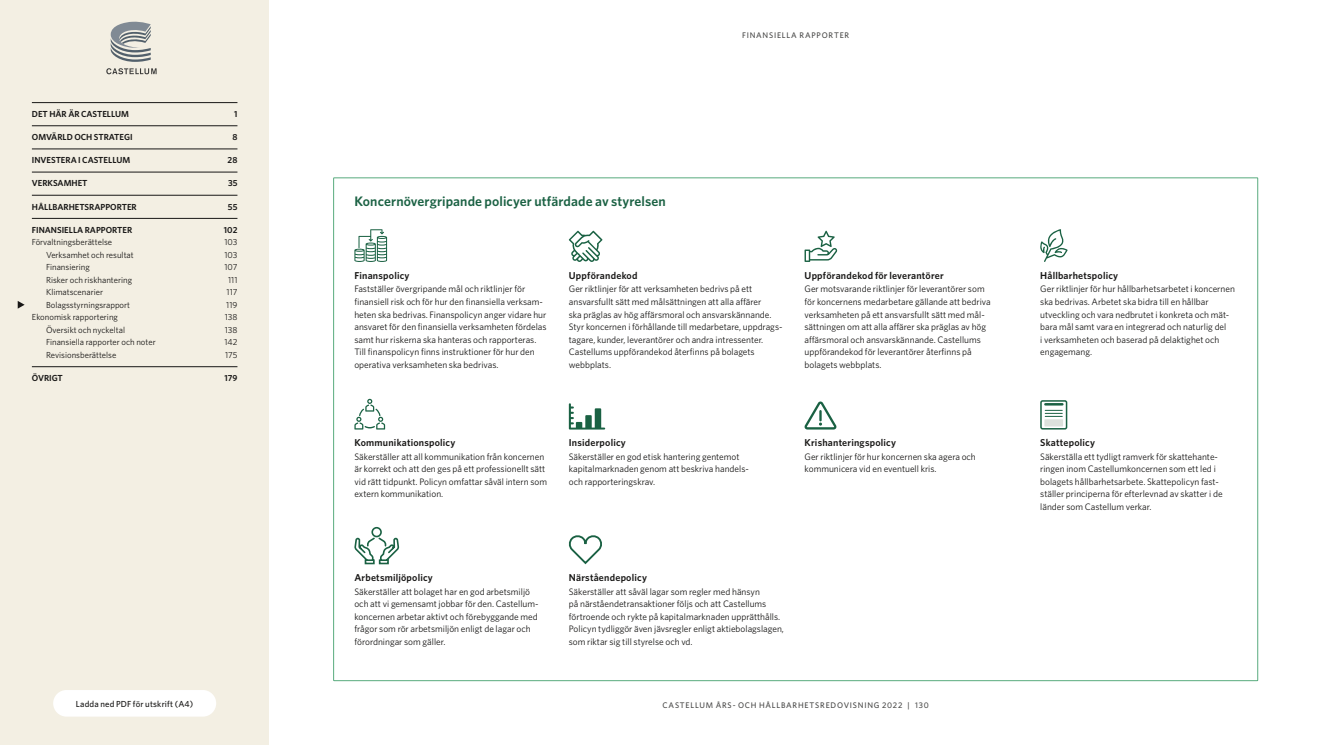
<style>
.page{position:relative;width:1322px;height:745px;background:#fff}
.page>*{position:absolute;margin:0;border:0;box-sizing:border-box;transform-origin:0 0}
.t1{font:600 13.75px "Whitney";letter-spacing:.01em;color:#1a6143}
.t2{font:600 10px "Whitney";letter-spacing:.02em;color:#181716}
.t3{font:9.38px/12.5px "Whitney";color:#181716}
.t4{font:8.75px "Whitney";color:#181716}
.t5{font:600 8.75px "Whitney";color:#181716}
.t6{font:500 8.75px "Whitney";letter-spacing:.02em;color:#181716}
.t7{font:500 8.12px "Whitney";letter-spacing:.095em;color:#484847}
</style>
<div class="page">
<div style="left:0;top:0;width:269px;height:744px;background:#f3efe3"></div>
<svg style="left:106px;top:68px;width:51px;height:6px"></svg>
<svg style="left:111px;top:21px;width:40px;height:41px"></svg>
<div style="left:53px;top:689px;width:163px;height:27px;background:#fff;border-radius:13px"></div>
<hr style="left:32px;top:102px;width:205px;height:1px;background:#181716">
<hr style="left:32px;top:125px;width:205px;height:1px;background:#181716">
<hr style="left:32px;top:149px;width:205px;height:1px;background:#181716">
<hr style="left:32px;top:172px;width:205px;height:1px;background:#181716">
<hr style="left:32px;top:195px;width:205px;height:1px;background:#181716">
<hr style="left:32px;top:218px;width:205px;height:1px;background:#181716">
<hr style="left:32px;top:366px;width:205px;height:1px;background:#181716">
<svg style="left:18px;top:301px;width:7px;height:7px"></svg>
<svg style="left:354px;top:229px;width:33px;height:33px"></svg>
<svg style="left:1040px;top:229px;width:27px;height:33px"></svg>
<svg style="left:804px;top:230px;width:33px;height:32px"></svg>
<svg style="left:569px;top:230px;width:33px;height:32px"></svg>
<svg style="left:354px;top:398px;width:31px;height:31px"></svg>
<svg style="left:569px;top:403px;width:36px;height:26px"></svg>
<svg style="left:804px;top:401px;width:32px;height:28px"></svg>
<div style="left:1040px;top:400px;width:27px;height:29px;border:2px solid #1a6143;border-radius:2px"></div>
<div style="left:1044px;top:419px;width:19px;height:7px;background:#dce1dc"></div>
<svg style="left:1045px;top:403px;width:17px;height:13px"></svg>
<svg style="left:569px;top:535px;width:33px;height:30px"></svg>
<svg style="left:354px;top:526px;width:46px;height:38px"></svg>
<p class="t5" style="left:32px;top:108px;width:99px">DET HÄR ÄR CASTELLUM</p>
<p class="t5" style="left:234px;top:108px;width:5px">1</p>
<p class="t5" style="left:32px;top:131px;width:102px">OMVÄRLD OCH STRATEGI</p>
<p class="t5" style="left:232px;top:131px;width:7px">8</p>
<p class="t5" style="left:32px;top:154px;width:100px">INVESTERA I CASTELLUM</p>
<p class="t5" style="left:228px;top:154px;width:11px">28</p>
<p class="t5" style="left:32px;top:177px;width:57px">VERKSAMHET</p>
<p class="t5" style="left:228px;top:177px;width:11px">35</p>
<p class="t5" style="left:32px;top:200px;width:106px">HÅLLBARHETSRAPPORTER</p>
<p class="t5" style="left:228px;top:200px;width:11px">55</p>
<p class="t5" style="left:32px;top:224px;width:102px">FINANSIELLA RAPPORTER</p>
<p class="t5" style="left:224px;top:224px;width:15px">102</p>
<p class="t4" style="left:32px;top:236px;width:82px">Förvaltningsberättelse</p>
<p class="t4" style="left:224px;top:236px;width:15px">103</p>
<p class="t4" style="left:46px;top:249px;width:89px">Verksamhet och resultat</p>
<p class="t4" style="left:224px;top:249px;width:15px">103</p>
<p class="t4" style="left:46px;top:261px;width:45px">Finansiering</p>
<p class="t4" style="left:224px;top:261px;width:14px">107</p>
<p class="t4" style="left:46px;top:274px;width:88px">Risker och riskhantering</p>
<p class="t4" style="left:228px;top:274px;width:11px">111</p>
<p class="t4" style="left:46px;top:286px;width:59px">Klimatscenarier</p>
<p class="t4" style="left:227px;top:286px;width:12px">117</p>
<p class="t4" style="left:46px;top:299px;width:86px">Bolagsstyrningsrapport</p>
<p class="t4" style="left:226px;top:299px;width:13px">119</p>
<p class="t4" style="left:32px;top:311px;width:88px">Ekonomisk rapportering</p>
<p class="t4" style="left:225px;top:311px;width:14px">138</p>
<p class="t4" style="left:46px;top:324px;width:81px">Översikt och nyckeltal</p>
<p class="t4" style="left:225px;top:324px;width:14px">138</p>
<p class="t4" style="left:46px;top:336px;width:111px">Finansiella rapporter och noter</p>
<p class="t4" style="left:224px;top:336px;width:14px">142</p>
<p class="t4" style="left:46px;top:349px;width:72px">Revisionsberättelse</p>
<p class="t4" style="left:225px;top:349px;width:14px">175</p>
<p class="t5" style="left:32px;top:372px;width:33px">ÖVRIGT</p>
<p class="t5" style="left:224px;top:372px;width:15px">179</p>
<p class="t6" style="left:76px;top:697px;width:119px">LADDA NED PDF FÖR UTSKRIFT (A4)</p>
<p class="t7" style="left:742px;top:30px;width:64px">FI NANSI ELLA RAPPORT</p>
<p class="t7" style="left:839px;top:30px;width:9px">ER</p>
<h1 class="t1" style="left:354px;top:192px;width:313px">Koncernövergripande policyer utfärdade av styrelsen</h1>
<p class="t2" style="left:354px;top:269px;width:57px">Finanspolicy</p>
<p class="t3" style="left:354px;top:282px;width:194px">Fastställer övergripande mål och riktlinjer för finansiell risk och för hur den finansiella verksam&shy;heten ska bedrivas. Finanspolicyn anger vidare hur ansvaret för den finansiella verksamheten fördelas samt hur riskerna ska hanteras och rapporteras.<br>Till finanspolicyn finns instruktioner för hur den operativa verksamheten ska bedrivas.</p>
<p class="t2" style="left:569px;top:269px;width:70px">Uppförandekod</p>
<p class="t3" style="left:569px;top:282px;width:215px">Ger riktlinjer för att verksamheten bedrivs på ett ansvarsfullt sätt med målsättningen att alla affärer<br>ska präglas av hög affärsmoral och ansvarskännande.<br>Styr koncernen i förhållande till medarbetare, uppdrags&shy;tagare, kunder, leverantörer och andra intressenter.<br>Castellums uppförandekod återfinns på bolagets webbplats.</p>
<p class="t2" style="left:804px;top:269px;width:141px">Uppförandekod för leverantörer</p>
<p class="t3" style="left:804px;top:282px;width:188px">Ger motsvarande riktlinjer för leverantörer som för koncernens medarbetare gällande att bedriva verksamheten på ett ansvarsfullt sätt med mål&shy;sättningen om att alla affärer ska präglas av hög affärsmoral och ansvarskännande. Castellums uppförandekod för leverantörer återfinns på bolagets webbplats.</p>
<p class="t2" style="left:354px;top:436px;width:102px">Kommunikationspolicy</p>
<p class="t3" style="left:354px;top:450px;width:194px">Säkerställer att all kommunikation från koncernen är korrekt och att den ges på ett professionellt sätt vid rätt tidpunkt. Policyn omfattar såväl intern som extern kommunikation.</p>
<p class="t2" style="left:569px;top:436px;width:59px">Insiderpolicy</p>
<p class="t3" style="left:569px;top:450px;width:181px">Säkerställer en god etisk hantering gentemot kapitalmarknaden genom att beskriva handels&shy;och rapporteringskrav.</p>
<p class="t2" style="left:804px;top:436px;width:93px">Krishanteringspolicy</p>
<p class="t3" style="left:804px;top:450px;width:173px">Ger riktlinjer för hur koncernen ska agera och kommunicera vid en eventuell kris.</p>
<p class="t2" style="left:354px;top:570px;width:80px">Arbetsmiljöpolicy</p>
<p class="t3" style="left:354px;top:584px;width:186px">Säkerställer att bolaget har en god arbetsmiljö och att vi gemensamt jobbar för den. Castellum&shy;koncernen arbetar aktivt och förebyggande med frågor som rör arbetsmiljön enligt de lagar och förordningar som gäller.</p>
<p class="t2" style="left:569px;top:570px;width:80px">Närståendepolicy</p>
<p class="t3" style="left:569px;top:584px;width:217px">Säkerställer att såväl lagar som regler med hänsyn<br>på närståendetransaktioner följs och att Castellums förtroende och rykte på kapitalmarknaden upprätthålls.<br>Policyn tydliggör även jävsregler enligt aktiebolagslagen, som riktar sig till styrelse och vd.</p>
<p class="t7" style="left:662px;top:699px;width:103px">CASTELLUM ÅRS- OCH HÅLL</p>
<p class="t7" style="left:781px;top:699px;width:149px">BARHETSREDOVISN ING 2022 | 130</p>
<p class="t2" style="left:1040px;top:269px;width:80px">Hållbarhetspolicy</p>
<p class="t3" style="left:1040px;top:282px;width:196px">Ger riktlinjer för hur hållbarhetsarbetet i koncernen ska bedrivas. Arbetet ska bidra till en hållbar utveckling och vara nedbrutet i konkreta och mät&shy;bara mål samt vara en integrerad och naturlig del<br>i verksamheten och baserad på delaktighet och engagemang.</p>
<p class="t2" style="left:1040px;top:436px;width:56px">Skattepolicy</p>
<p class="t3" style="left:1040px;top:450px;width:184px">Säkerställa ett tydligt ramverk för skattehante&shy;ringen inom Castellumkoncernen som ett led i bolagets hållbarhetsarbete. Skattepolicyn fast&shy;ställer principerna för efterlevnad av skatter i de länder som Castellum verkar.</p>
</div>
